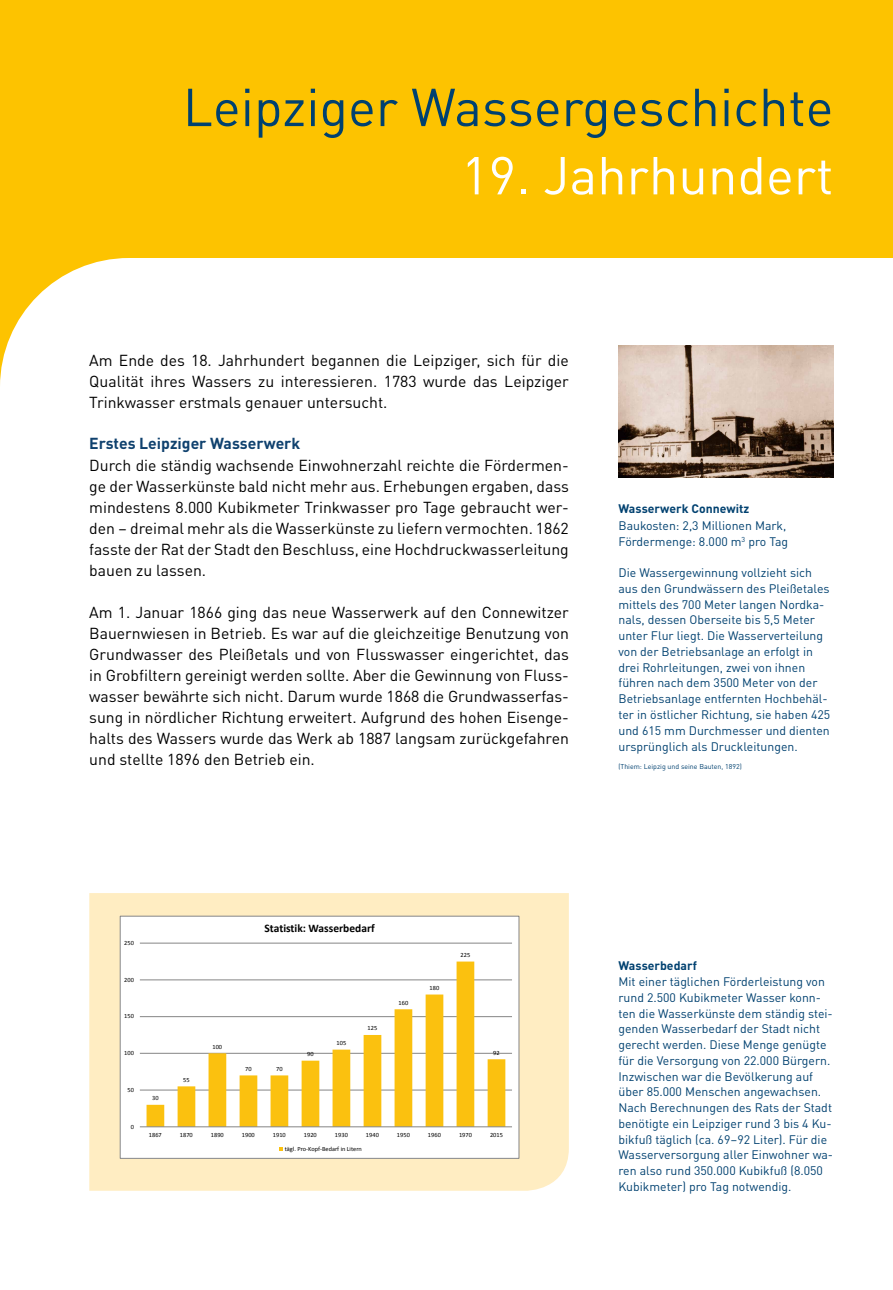
<style>
.page{position:relative;width:893px;height:1290px;background:#fff}
.page>*{position:absolute;margin:0;border:0;box-sizing:border-box;transform-origin:0 0}
.t1{font:52.5px "DIN Pro";color:#004170}
.t2{font:52.5px "DIN Pro";color:#fff}
.t3{font:15.75px/21px "DIN Pro";color:#000;text-align:justify}
.t4{font:700 15.75px "DIN Pro";color:#0f416e}
.t5{font:12.25px/15.7px "DIN Pro";color:#004170}
.t6{font:700 12.25px "DIN Pro";color:#004170}
.t7{font:700 11.55px "Calibri";color:#000}
.t8{font:7px "DIN Pro";color:#004170}
.t9{font:6.41px "Calibri";color:#000}
</style>
<div class="page">
<svg style="left:0;top:0;width:893px;height:387px;fill:#fdc300"></svg>
<img style="left:619px;top:345px;width:214px;height:132px">
<div style="left:89px;top:893px;width:480px;height:298px;background:#ffedc2"></div>
<div style="left:120px;top:916px;width:399px;height:242px;background:#fff"></div>
<hr style="left:140px;top:1090px;width:372px;height:1px;background:#868686">
<hr style="left:140px;top:1053px;width:372px;height:1px;background:#868686">
<hr style="left:140px;top:1016px;width:372px;height:1px;background:#868686">
<hr style="left:140px;top:979px;width:372px;height:1px;background:#868686">
<hr style="left:140px;top:943px;width:372px;height:1px;background:#868686">
<svg style="left:147px;top:961px;width:358px;height:165px"></svg>
<hr style="left:140px;top:1126px;width:372px;height:1px;background:#868686">
<div style="left:120px;top:916px;width:399px;height:242px;border:1px solid #868686"></div>
<h1 class="t1" style="left:183px;top:67px;width:652px">Leipziger Wassergeschichte</h1>
<h1 class="t2" style="left:461px;top:135px;width:374px">19. Jahrhundert</h1>
<p class="t3" style="left:89px;top:349px;width:481px">Am Ende des 18. Jahrhundert begannen die Leipziger, sich für die Qualität ihres Wassers zu interessieren. 1783 wurde das Leipziger Trinkwasser erstmals genauer untersucht.</p>
<p class="t4" style="left:89px;top:431px;width:212px">Erstes Leipziger Wasserwerk</p>
<p class="t3" style="left:89px;top:454px;width:481px">Durch die ständig wachsende Einwohnerzahl reichte die Fördermen&shy;ge der Wasserkünste bald nicht mehr aus. Erhebungen ergaben, dass mindestens 8.000 Kubikmeter Trinkwasser pro Tage gebraucht wer&shy;den – dreimal mehr als die Wasserkünste zu liefern vermochten. 1862 fasste der Rat der Stadt den Beschluss, eine Hochdruckwasserleitung bauen zu lassen.</p>
<p class="t3" style="left:89px;top:601px;width:481px">Am 1. Januar 1866 ging das neue Wasserwerk auf den Connewitzer Bauernwiesen in Betrieb. Es war auf die gleichzeitige Benutzung von Grundwasser des Pleißetals und von Flusswasser eingerichtet, das in Grobfiltern gereinigt werden sollte. Aber die Gewinnung von Fluss&shy;wasser bewährte sich nicht. Darum wurde 1868 die Grundwasserfas&shy;sung in nördlicher Richtung erweitert. Aufgrund des hohen Eisenge&shy;halts des Wassers wurde das Werk ab 1887 langsam zurückgefahren und stellte 1896 den Betrieb ein.</p>
<p class="t6" style="left:618px;top:499px;width:132px">Wasserwerk Connewitz</p>
<p class="t5" style="left:618px;top:517px;width:171px">Baukosten: 2,3 Millionen Mark,<br>Fördermenge: 8.000 m<sup>3</sup> pro Tag</p>
<p class="t5" style="left:618px;top:564px;width:213px">Die Wassergewinnung vollzieht sich aus den Grundwässern des Pleißetales mittels des 700 Meter langen Nordka&shy;nals, dessen Oberseite bis 5,5 Meter unter Flur liegt. Die Wasserverteilung von der Betriebsanlage an erfolgt in drei Rohrleitungen, zwei von ihnen führen nach dem 3500 Meter von der Betriebsanlage entfernten Hochbehäl&shy;ter in östlicher Richtung, sie haben 425 und 615 mm Durchmesser und dienten ursprünglich als Druckleitungen.</p>
<p class="t8" style="left:618px;top:761px;width:125px">(Thiem: Leipzig und seine Bauten, 1892)</p>
<p class="t9" style="left:124px;top:939px;width:11px">250</p>
<p class="t9" style="left:124px;top:975px;width:11px">200</p>
<p class="t9" style="left:124px;top:1012px;width:11px">150</p>
<p class="t9" style="left:124px;top:1049px;width:11px">100</p>
<p class="t9" style="left:128px;top:1086px;width:8px">50</p>
<p class="t9" style="left:131px;top:1122px;width:5px">0</p>
<p class="t9" style="left:152px;top:1094px;width:8px">30</p>
<p class="t9" style="left:183px;top:1075px;width:8px">55</p>
<p class="t9" style="left:213px;top:1042px;width:11px">100</p>
<p class="t7" style="left:265px;top:921px;width:112px">Statistik: Wasserbedarf</p>
<p class="t9" style="left:245px;top:1064px;width:8px">70</p>
<p class="t9" style="left:276px;top:1064px;width:8px">70</p>
<p class="t9" style="left:307px;top:1050px;width:8px">90</p>
<p class="t9" style="left:337px;top:1039px;width:11px">105</p>
<p class="t9" style="left:368px;top:1024px;width:11px">125</p>
<p class="t9" style="left:399px;top:998px;width:11px">160</p>
<p class="t9" style="left:430px;top:984px;width:11px">180</p>
<p class="t9" style="left:461px;top:951px;width:11px">225</p>
<p class="t9" style="left:493px;top:1048px;width:8px">92</p>
<p class="t9" style="left:149px;top:1131px;width:14px">1867</p>
<p class="t9" style="left:180px;top:1131px;width:14px">1870</p>
<p class="t9" style="left:211px;top:1131px;width:14px">1890</p>
<p class="t9" style="left:242px;top:1131px;width:14px">1900</p>
<p class="t9" style="left:273px;top:1131px;width:14px">1910</p>
<p class="t9" style="left:304px;top:1131px;width:14px">1920</p>
<p class="t9" style="left:335px;top:1131px;width:14px">1930</p>
<p class="t9" style="left:366px;top:1131px;width:14px">1940</p>
<p class="t9" style="left:397px;top:1131px;width:14px">1950</p>
<p class="t9" style="left:428px;top:1131px;width:14px">1960</p>
<p class="t9" style="left:459px;top:1131px;width:14px">1970</p>
<p class="t9" style="left:490px;top:1131px;width:14px">2015</p>
<p class="t9" style="left:285px;top:1144px;width:79px">tägl. Pro-Kopf-Bedarf in Litern</p>
<p class="t6" style="left:618px;top:956px;width:80px">Wasserbedarf</p>
<p class="t5" style="left:618px;top:973px;width:216px">Mit einer täglichen Förderleistung von rund 2.500 Kubikmeter Wasser konn&shy;ten die Wasserkünste dem ständig stei&shy;genden Wasserbedarf der Stadt nicht gerecht werden. Diese Menge genügte für die Versorgung von 22.000 Bürgern.<br>Inzwischen war die Bevölkerung auf über 85.000 Menschen angewachsen.<br>Nach Berechnungen des Rats der Stadt benötigte ein Leipziger rund 3 bis 4 Ku&shy;bikfuß täglich (ca. 69–92 Liter). Für die Wasserversorgung aller Einwohner wa&shy;ren also rund 350.000 Kubikfuß (8.050<br>Kubikmeter) pro Tag notwendig.</p>
</div>
